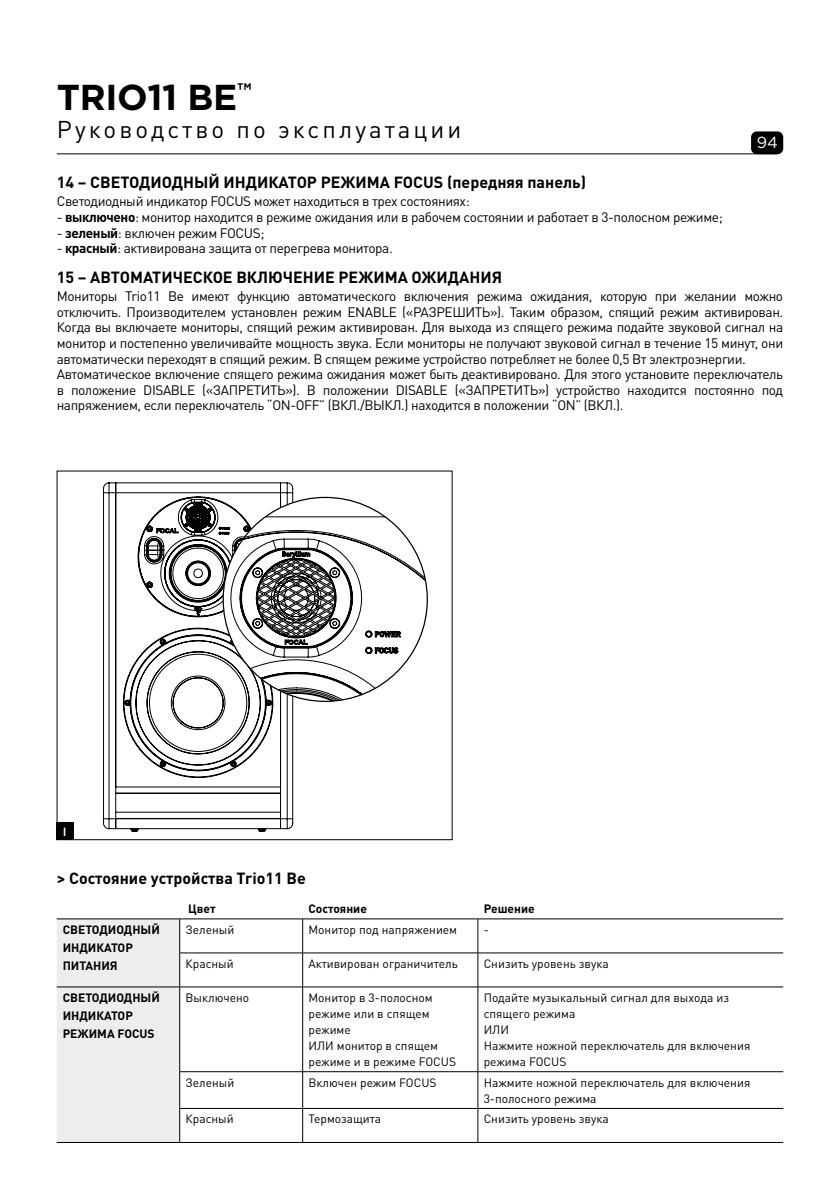
<style>
.page{position:relative;width:840px;height:1191px;background:#fff}
.page>*{position:absolute;margin:0;border:0;box-sizing:border-box;transform-origin:0 0}
.t1{font:700 36px "Gotham";letter-spacing:-.01em;color:#000}
.t2{font:24px "DIN Pro";letter-spacing:.13em;color:#000}
.t3{font:700 16px "DIN Pro";color:#000}
.t4{font:16px "Gotham";color:#fff}
.t5{font:13.6px/15.6px "DIN Pro";letter-spacing:-.03em;color:#000}
.t6{font:12px/16px "DIN Pro";color:#000}
.t7{font:700 12px/18px "DIN Pro";color:#000}
.t8{font:500 12px "Gotham";color:#fff}
.s1{font-weight:700}
</style>
<div class="page">
<hr style="left:57px;top:153px;width:719px;height:1px;background:#000">
<div style="left:750px;top:131px;width:32px;height:23px;background:#000;border-radius:6px"></div>
<div style="left:57px;top:919px;width:122px;height:223px;background:#ededed"></div>
<hr style="left:57px;top:918px;width:123px;height:1px;background:#000">
<hr style="left:180px;top:918px;width:122px;height:1px;background:#000">
<hr style="left:179px;top:919px;width:1px;height:33px;background:#000">
<hr style="left:302px;top:918px;width:175px;height:1px;background:#000">
<hr style="left:302px;top:919px;width:1px;height:33px;background:#000">
<hr style="left:477px;top:918px;width:305px;height:1px;background:#000">
<hr style="left:477px;top:919px;width:1px;height:33px;background:#000">
<hr style="left:179px;top:952px;width:123px;height:1px;background:#000">
<hr style="left:179px;top:953px;width:1px;height:33px;background:#000">
<hr style="left:302px;top:952px;width:175px;height:1px;background:#000">
<hr style="left:302px;top:953px;width:1px;height:33px;background:#000">
<hr style="left:477px;top:952px;width:305px;height:1px;background:#000">
<hr style="left:477px;top:953px;width:1px;height:33px;background:#000">
<hr style="left:57px;top:986px;width:123px;height:1px;background:#000">
<hr style="left:180px;top:986px;width:122px;height:1px;background:#000">
<hr style="left:179px;top:987px;width:1px;height:84px;background:#000">
<hr style="left:302px;top:986px;width:175px;height:1px;background:#000">
<hr style="left:302px;top:987px;width:1px;height:84px;background:#000">
<hr style="left:477px;top:986px;width:305px;height:1px;background:#000">
<hr style="left:477px;top:987px;width:1px;height:84px;background:#000">
<hr style="left:179px;top:1071px;width:123px;height:1px;background:#000">
<hr style="left:179px;top:1072px;width:1px;height:36px;background:#000">
<hr style="left:302px;top:1071px;width:175px;height:1px;background:#000">
<hr style="left:302px;top:1072px;width:1px;height:36px;background:#000">
<hr style="left:477px;top:1071px;width:305px;height:1px;background:#000">
<hr style="left:477px;top:1072px;width:1px;height:36px;background:#000">
<hr style="left:179px;top:1108px;width:123px;height:1px;background:#000">
<hr style="left:179px;top:1108px;width:1px;height:34px;background:#000">
<hr style="left:302px;top:1108px;width:175px;height:1px;background:#000">
<hr style="left:302px;top:1108px;width:1px;height:34px;background:#000">
<hr style="left:477px;top:1108px;width:305px;height:1px;background:#000">
<hr style="left:477px;top:1108px;width:1px;height:34px;background:#000">
<hr style="left:57px;top:1142px;width:123px;height:1px;background:#000">
<hr style="left:180px;top:1142px;width:122px;height:1px;background:#000">
<hr style="left:302px;top:1142px;width:175px;height:1px;background:#000">
<hr style="left:477px;top:1142px;width:305px;height:1px;background:#000">
<svg style="left:103px;top:482px;width:190px;height:350px"></svg>
<svg style="left:223px;top:497px;width:204px;height:204px"></svg>
<div style="left:57px;top:823px;width:17px;height:17px;background:#000"></div>
<h1 class="t1" style="left:57px;top:74px;width:196px">TRIO11 BE<sup>™</sup></h1>
<h2 class="t2" style="left:57px;top:113px;width:406px">Руководство по эксплуатации</h2>
<p class="t3" style="left:57px;top:171px;width:530px">14 – СВЕТОДИОДНЫЙ ИНДИКАТОР РЕЖИМА FOCUS (передняя панель)</p>
<p class="t5" style="left:57px;top:193px;width:414px">Светодиодный индикатор FOCUS может находиться в трех состояниях:</p>
<p class="t5" style="left:57px;top:209px;width:667px">- <span class="s1">выключено</span>: монитор находится в режиме ожидания или в рабочем состоянии и работает в 3-полосном режиме;</p>
<p class="t5" style="left:57px;top:224px;width:209px">- <span class="s1">зеленый</span>: включен режим FOCUS;</p>
<p class="t5" style="left:57px;top:240px;width:337px">- <span class="s1">красный</span>: активирована защита от перегрева монитора.</p>
<p class="t3" style="left:57px;top:266px;width:446px">15 – АВТОМАТИЧЕСКОЕ ВКЛЮЧЕНИЕ РЕЖИМА ОЖИДАНИЯ</p>
<p class="t5" style="left:57px;top:288px;width:727px">Мониторы Trio11 Be имеют функцию автоматического включения режима ожидания, которую при желании можно отключить. Производителем установлен режим ENABLE («РАЗРЕШИТЬ»). Таким образом, спящий режим активирован.<br>Когда вы включаете мониторы, спящий режим активирован. Для выхода из спящего режима подайте звуковой сигнал на монитор и постепенно увеличивайте мощность звука. Если мониторы не получают звуковой сигнал в течение 15 минут, они автоматически переходят в спящий режим. В спящем режиме устройство потребляет не более 0,5 Вт электроэнергии.<br>Автоматическое включение спящего режима ожидания может быть деактивировано. Для этого установите переключатель в положение DISABLE («ЗАПРЕТИТЬ»). В положении DISABLE («ЗАПРЕТИТЬ») устройство находится постоянно под напряжением, если переключатель “ON-OFF” (ВКЛ./ВЫКЛ.) находится в положении “ON” (ВКЛ.).</p>
<p class="t4" style="left:756px;top:132px;width:23px">94</p>
<p class="t8" style="left:63px;top:824px;width:5px">I</p>
<p class="t3" style="left:57px;top:867px;width:250px">&gt; Состояние устройства Trio11 Be</p>
<p class="t7" style="left:188px;top:899px;width:29px">Цвет</p>
<p class="t7" style="left:308px;top:899px;width:60px">Состояние</p>
<p class="t7" style="left:483px;top:899px;width:52px">Решение</p>
<p class="t7" style="left:63px;top:920px;width:98px">СВЕТОДИОДНЫЙ<br>ИНДИКАТОР<br>ПИТАНИЯ</p>
<p class="t6" style="left:185px;top:921px;width:50px">Зеленый</p>
<p class="t6" style="left:308px;top:921px;width:150px">Монитор под напряжением</p>
<p class="t6" style="left:483px;top:921px;width:7px">-</p>
<p class="t6" style="left:185px;top:955px;width:50px">Красный</p>
<p class="t6" style="left:308px;top:955px;width:151px">Активирован ограничитель</p>
<p class="t6" style="left:483px;top:955px;width:126px">Снизить уровень звука</p>
<p class="t7" style="left:63px;top:988px;width:98px">СВЕТОДИОДНЫЙ<br>ИНДИКАТОР<br>РЕЖИМА FOCUS</p>
<p class="t6" style="left:185px;top:989px;width:65px">Выключено</p>
<p class="t6" style="left:308px;top:989px;width:149px">Монитор в 3-полосном режиме или в спящем режиме<br>ИЛИ монитор в спящем режиме и в режиме FOCUS</p>
<p class="t6" style="left:483px;top:989px;width:268px">Подайте музыкальный сигнал для выхода из спящего режима<br>ИЛИ<br>Нажмите ножной переключатель для включения режима FOCUS</p>
<p class="t6" style="left:185px;top:1073px;width:50px">Зеленый</p>
<p class="t6" style="left:308px;top:1073px;width:130px">Включен режим FOCUS</p>
<p class="t6" style="left:483px;top:1073px;width:268px">Нажмите ножной переключатель для включения<br>3-полосного режима</p>
<p class="t6" style="left:185px;top:1110px;width:50px">Красный</p>
<p class="t6" style="left:308px;top:1110px;width:74px">Термозащита</p>
<p class="t6" style="left:483px;top:1110px;width:126px">Снизить уровень звука</p>
</div>
